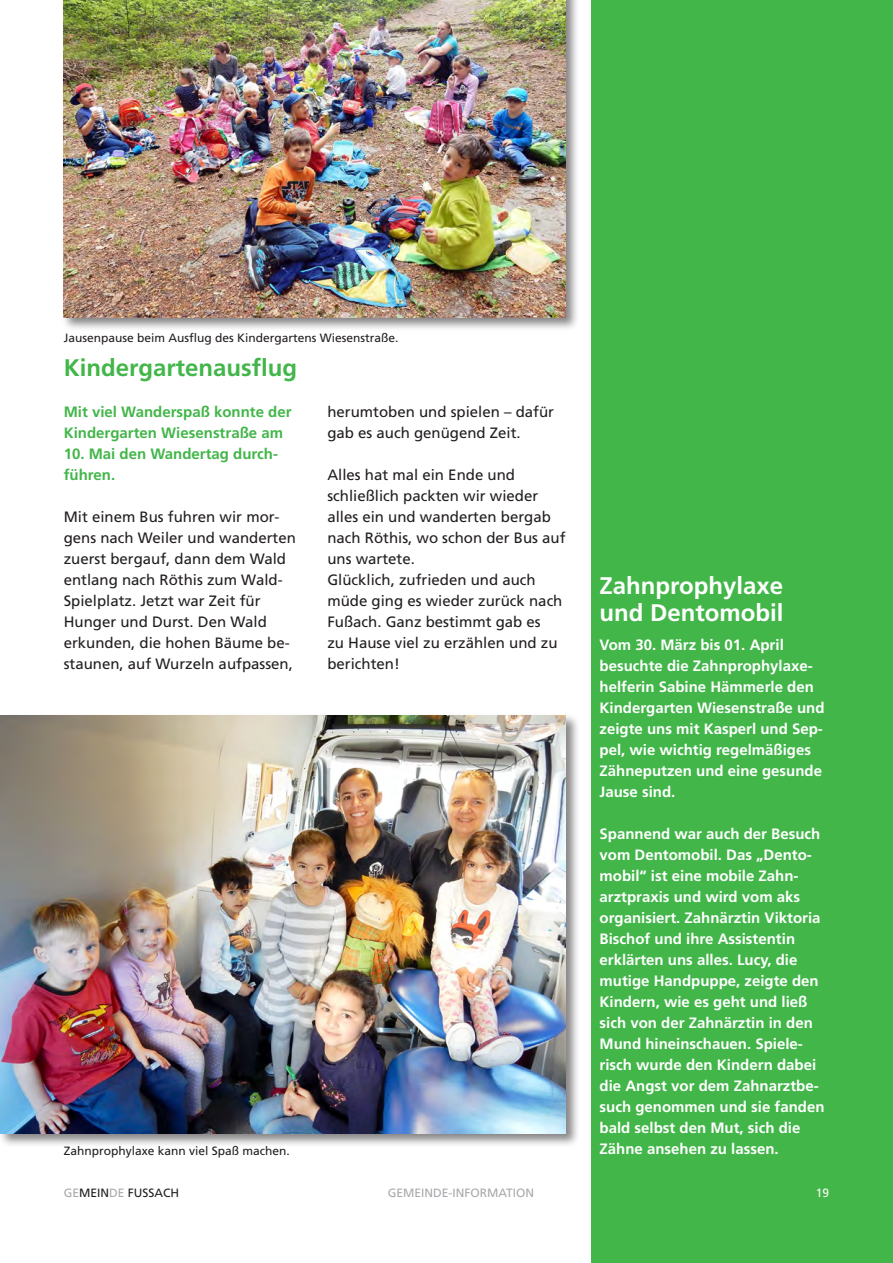
<style>
.page{position:relative;width:893px;height:1263px;background:#fff}
.page>*{position:absolute;margin:0;border:0;box-sizing:border-box;transform-origin:0 0}
.Titel_16_pkt{font:700 24px/27px "Frutiger";color:#fff}
.Titel_16_pkt-2{font:700 24px "Frutiger";color:#42b649}
.hfett_weiß{font:700 15px/21px "Frutiger";color:#fff}
.t1{font:15px/21px "Frutiger";color:#231f20}
.Vorspann{font:700 15px/21px "Frutiger";color:#42b649}
.BU{font:12px "Frutiger";color:#231f20}
.BU-2{font:12px "Frutiger";color:#a8a9ad}
.BU-3{font:12px "Frutiger";color:#fff}
.s1{color:#a8a9ad}
</style>
<div class="page">
<div style="left:591px;top:0;width:302px;height:1263px;background:#42b649"></div>
<div style="left:62px;top:0;width:518px;height:332px;background:#231f20;opacity:.55"></div>
<img style="left:64px;top:0;width:502px;height:317px">
<div style="left:0;top:713px;width:580px;height:435px;background:#231f20;opacity:.55"></div>
<img style="left:0;top:716px;width:566px;height:417px">
<p class="BU" style="left:64px;top:331px;width:336px">Jausenpause beim Ausflug des Kindergartens Wiesenstraße.</p>
<p class="Titel_16_pkt-2" style="left:64px;top:353px;width:235px">Kindergartenausflug</p>
<p class="Vorspann" style="left:64px;top:401px;width:229px">Mit viel Wanderspaß konnte der<br>Kindergarten Wiesenstraße am</p>
<p class="Vorspann" style="left:64px;top:443px;width:216px">10. Mai den Wandertag durch&shy;führen.</p>
<p class="t1" style="left:64px;top:506px;width:234px">Mit einem Bus fuhren wir mor&shy;gens nach Weiler und wanderten zuerst bergauf, dann dem Wald entlang nach Röthis zum Wald-<br>Spielplatz. Jetzt war Zeit für<br>Hunger und Durst. Den Wald erkunden, die hohen Bäume be&shy;staunen, auf Wurzeln aufpassen,</p>
<p class="t1" style="left:327px;top:401px;width:228px">herumtoben und spielen – dafür gab es auch genügend Zeit.</p>
<p class="t1" style="left:327px;top:464px;width:240px">Alles hat mal ein Ende und schließlich packten wir wieder alles ein und wanderten bergab nach Röthis, wo schon der Bus auf uns wartete.</p>
<p class="t1" style="left:327px;top:569px;width:237px">Glücklich, zufrieden und auch müde ging es wieder zurück nach<br>Fußach. Ganz bestimmt gab es<br>zu Hause viel zu erzählen und zu berichten!</p>
<p class="BU" style="left:64px;top:1143px;width:228px">Zahnprophylaxe kann viel Spaß machen.</p>
<p class="Titel_16_pkt" style="left:600px;top:572px;width:186px">Zahnprophylaxe und Dentomobil</p>
<p class="hfett_weiß" style="left:600px;top:634px;width:227px">Vom 30. März bis 01. April besuchte die Zahnprophylaxe&shy;helferin Sabine Hämmerle den<br>Kindergarten Wiesenstraße und zeigte uns mit Kasperl und Sep&shy;pel, wie wichtig regelmäßiges<br>Zähneputzen und eine gesunde<br>Jause sind.</p>
<p class="hfett_weiß" style="left:600px;top:823px;width:227px">Spannend war auch der Besuch vom Dentomobil. Das „Dento&shy;mobil“ ist eine mobile Zahn&shy;arztpraxis und wird vom aks organisiert. Zahnärztin Viktoria<br>Bischof und ihre Assistentin erklärten uns alles. Lucy, die mutige Handpuppe, zeigte den<br>Kindern, wie es geht und ließ sich von der Zahnärztin in den<br>Mund hineinschauen. Spiele&shy;risch wurde den Kindern dabei die Angst vor dem Zahnarztbe&shy;such genommen und sie fanden bald selbst den Mut, sich die<br>Zähne ansehen zu lassen.</p>
<p class="BU" style="left:64px;top:1186px;width:117px"><span class="s1">GE</span>MEIN<span class="s1">DE</span> FUSSACH</p>
<p class="BU-2" style="left:388px;top:1186px;width:148px">GEMEINDE-INFORMATION</p>
<p class="BU-3" style="left:816px;top:1186px;width:15px">19</p>
</div>
